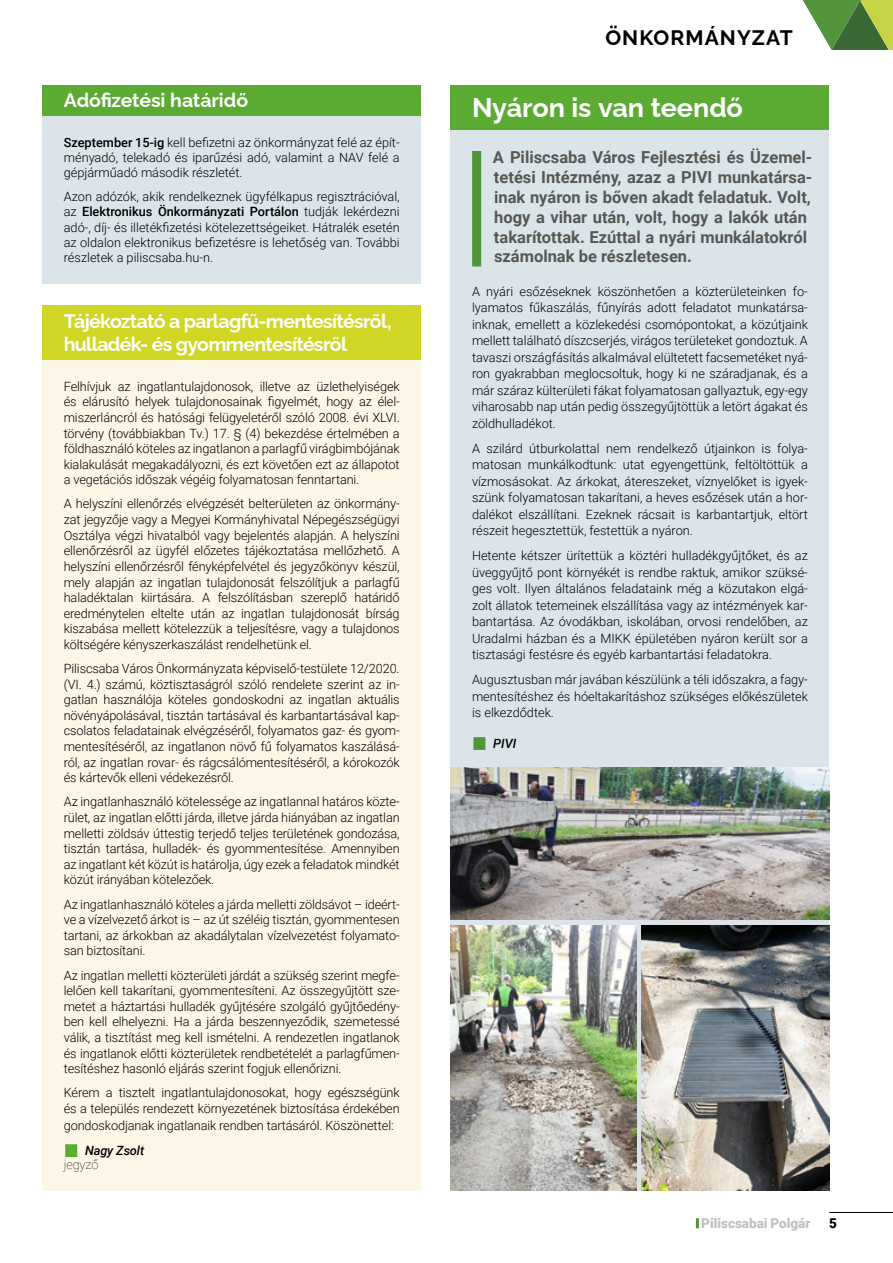
<style>
.page{position:relative;width:893px;height:1263px;background:#fff}
.page>*{position:absolute;margin:0;border:0;box-sizing:border-box;transform-origin:0 0}
.t1{font:700 27px "Raleway";letter-spacing:-.005em;color:#fff}
.t2{font:700 21px "Raleway";letter-spacing:.05em;color:#000}
.t3{font:700 19.5px/23.4px "Raleway";letter-spacing:-.035em;color:#fff}
.t4{font:700 19.5px "Raleway";letter-spacing:-.01em;color:#fff}
.t5{font:700 16.5px/19.8px "Roboto";color:#575756}
.t6{font:900 13.5px "Roboto";color:#c1c0c0}
.t7{font:900 13.5px "Roboto";color:#000}
.t8{font:300 12.75px/15.6px "Roboto";letter-spacing:-.01em;color:#000;text-align:justify}
.t9{font:italic 500 12.75px "Roboto";letter-spacing:-.01em;color:#000}
.t10{font:100 12.75px "Roboto";letter-spacing:-.01em;color:#000}
.s1{font-weight:500}
</style>
<div class="page">
<div style="left:888px;top:0;width:5px;height:50px;background:#c4d445"></div>
<svg style="left:802px;top:0;width:86px;height:50px"></svg>
<hr style="left:829px;top:1212px;width:64px;height:1px;background:#000">
<svg style="left:696px;top:1218px;width:3px;height:10px"></svg>
<div style="left:43px;top:85px;width:378px;height:31px;background:#5bab33"></div>
<div style="left:43px;top:116px;width:378px;height:168px;background:#dbe5e9"></div>
<div style="left:43px;top:306px;width:378px;height:54px;background:#cfd724"></div>
<div style="left:43px;top:360px;width:378px;height:831px;background:#fcf6e7"></div>
<div style="left:65px;top:1144px;width:12px;height:13px;background:#5bab33"></div>
<div style="left:451px;top:85px;width:378px;height:45px;background:#5bab33"></div>
<div style="left:451px;top:130px;width:378px;height:1061px;background:#dbe5e9"></div>
<div style="left:472px;top:151px;width:9px;height:115px;background:#52943a"></div>
<div style="left:473px;top:737px;width:12px;height:13px;background:#52943a"></div>
<img style="left:451px;top:768px;width:378px;height:152px">
<img style="left:642px;top:925px;width:187px;height:266px">
<img style="left:451px;top:925px;width:185px;height:266px">
<h3 class="t4" style="left:64px;top:85px;width:186px">Adófizetési határidő</h3>
<p class="t8" style="left:64px;top:134px;width:337px"><span class="s1">Szeptember 15-ig</span> kell befizetni az önkormányzat felé az épít&shy;ményadó, telekadó és iparűzési adó, valamint a NAV felé a gépjárműadó második részletét.</p>
<p class="t8" style="left:64px;top:188px;width:337px">Azon adózók, akik rendelkeznek ügyfélkapus regisztrációval, az <span class="s1">Elektronikus Önkormányzati Portálon</span> tudják lekérdezni adó-, díj- és illetékfizetési kötelezettségeiket. Hátralék esetén az oldalon elektronikus befizetésre is lehetőség van. További részletek a piliscsaba.hu-n.</p>
<h3 class="t3" style="left:64px;top:307px;width:329px">Tájékoztató a parlagfű-mentesítésről, hulladék- és gyommentesítésről</h3>
<p class="t8" style="left:64px;top:378px;width:337px">Felhívjuk az ingatlantulajdonosok, illetve az üzlethelyiségek és elárusító helyek tulajdonosainak figyelmét, hogy az élel&shy;miszerláncról és hatósági felügyeletéről szóló 2008. évi XLVI. törvény (továbbiakban Tv.) 17. § (4) bekezdése értelmében a földhasználó köteles az ingatlanon a parlagfű virágbimbójának kialakulását megakadályozni, és ezt követően ezt az állapotot a vegetációs időszak végéig folyamatosan fenntartani.</p>
<p class="t8" style="left:64px;top:496px;width:337px">A helyszíni ellenőrzés elvégzését belterületen az önkormány&shy;zat jegyzője vagy a Megyei Kormányhivatal Népegészségügyi Osztálya végzi hivatalból vagy bejelentés alapján. A helyszíni ellenőrzésről az ügyfél előzetes tájékoztatása mellőzhető. A helyszíni ellenőrzésről fényképfelvétel és jegyzőkönyv készül, mely alapján az ingatlan tulajdonosát felszólítjuk a parlagfű haladéktalan kiirtására. A felszólításban szereplő határidő eredménytelen eltelte után az ingatlan tulajdonosát bírság kiszabása mellett kötelezzük a teljesítésre, vagy a tulajdonos költségére kényszerkaszálást rendelhetünk el.</p>
<p class="t8" style="left:64px;top:660px;width:337px">Piliscsaba Város Önkormányzata képviselő-testülete 12/2020. (VI. 4.) számú, köztisztaságról szóló rendelete szerint az in&shy;gatlan használója köteles gondoskodni az ingatlan aktuális növényápolásával, tisztán tartásával és karbantartásával kap&shy;csolatos feladatainak elvégzéséről, folyamatos gaz- és gyom&shy;mentesítéséről, az ingatlanon növő fű folyamatos kaszálásá&shy;ról, az ingatlan rovar- és rágcsálómentesítéséről, a kórokozók és kártevők elleni védekezésről.</p>
<p class="t8" style="left:64px;top:794px;width:337px">Az ingatlanhasználó kötelessége az ingatlannal határos közte&shy;rület, az ingatlan előtti járda, illetve járda hiányában az ingatlan melletti zöldsáv úttestig terjedő teljes területének gondozása, tisztán tartása, hulladék- és gyommentesítése. Amennyiben az ingatlant két közút is határolja, úgy ezek a feladatok mindkét közút irányában kötelezőek.</p>
<p class="t8" style="left:64px;top:896px;width:337px">Az ingatlanhasználó köteles a járda melletti zöldsávot – ideért&shy;ve a vízelvezető árkot is – az út széléig tisztán, gyommentesen tartani, az árkokban az akadálytalan vízelvezetést folyamato&shy;san biztosítani.</p>
<p class="t8" style="left:64px;top:967px;width:337px">Az ingatlan melletti közterületi járdát a szükség szerint megfe&shy;lelően kell takarítani, gyommentesíteni. Az összegyűjtött sze&shy;metet a háztartási hulladék gyűjtésére szolgáló gyűjtőedény&shy;ben kell elhelyezni. Ha a járda beszennyeződik, szemetessé válik, a tisztítást meg kell ismételni. A rendezetlen ingatlanok és ingatlanok előtti közterületek rendbetételét a parlagfűmen&shy;tesítéshez hasonló eljárás szerint fogjuk ellenőrizni.</p>
<p class="t8" style="left:64px;top:1084px;width:337px">Kérem a tisztelt ingatlantulajdonosokat, hogy egészségünk és a település rendezett környezetének biztosítása érdekében</p>
<p class="t8" style="left:64px;top:1117px;width:332px">gondoskodjanak ingatlanaik rendben tartásáról. Köszönettel:</p>
<p class="t9" style="left:85px;top:1142px;width:61px">Nagy Zsolt</p>
<p class="t10" style="left:64px;top:1156px;width:36px">jegyző</p>
<h2 class="t2" style="left:605px;top:20px;width:189px">ÖNKORMÁNYZAT</h2>
<h1 class="t1" style="left:472px;top:86px;width:272px">Nyáron is van teendő</h1>
<p class="t5" style="left:493px;top:147px;width:321px">A Piliscsaba Város Fejlesztési és Üzemel&shy;tetési Intézmény, azaz a PIVI munkatársa&shy;inak nyáron is bőven akadt feladatuk. Volt, hogy a vihar után, volt, hogy a lakók után takarítottak. Ezúttal a nyári munkálatokról számolnak be részletesen.</p>
<p class="t8" style="left:472px;top:283px;width:337px;line-height:16.5px">A nyári esőzéseknek köszönhetően a közterületeinken fo&shy;lyamatos fűkaszálás, fűnyírás adott feladatot munkatársa&shy;inknak, emellett a közlekedési csomópontokat, a közútjaink mellett található díszcserjés, virágos területeket gondoztuk. A tavaszi országfásítás alkalmával elültetett facsemetéket nyá&shy;ron gyakrabban meglocsoltuk, hogy ki ne száradjanak, és a már száraz külterületi fákat folyamatosan gallyaztuk, egy-egy viharosabb nap után pedig összegyűjtöttük a letört ágakat és zöldhulladékot.</p>
<p class="t8" style="left:472px;top:440px;width:337px;line-height:16.5px">A szilárd útburkolattal nem rendelkező útjainkon is folya&shy;matosan munkálkodtunk: utat egyengettünk, feltöltöttük a vízmosásokat. Az árkokat, átereszeket, víznyelőket is igyek&shy;szünk folyamatosan takarítani, a heves esőzések után a hor&shy;dalékot elszállítani. Ezeknek rácsait is karbantartjuk, eltört részeit hegesztettük, festettük a nyáron.</p>
<p class="t8" style="left:472px;top:547px;width:337px;line-height:16.5px">Hetente kétszer ürítettük a köztéri hulladékgyűjtőket, és az üveggyűjtő pont környékét is rendbe raktuk, amikor szüksé&shy;ges volt. Ilyen általános feladataink még a közutakon elgá&shy;zolt állatok tetemeinek elszállítása vagy az intézmények kar&shy;bantartása. Az óvodákban, iskolában, orvosi rendelőben, az Uradalmi házban és a MIKK épületében nyáron került sor a tisztasági festésre és egyéb karbantartási feladatokra.</p>
<p class="t8" style="left:472px;top:671px;width:337px;line-height:16.5px">Augusztusban már javában készülünk a téli időszakra, a fagy&shy;mentesítéshez és hóeltakarításhoz szükséges előkészületek is elkezdődtek.</p>
<p class="t9" style="left:493px;top:735px;width:25px">PIVI</p>
<p class="t6" style="left:701px;top:1214px;width:111px">Piliscsabai Polgár</p>
<p class="t7" style="left:829px;top:1214px;width:9px">5</p>
</div>
